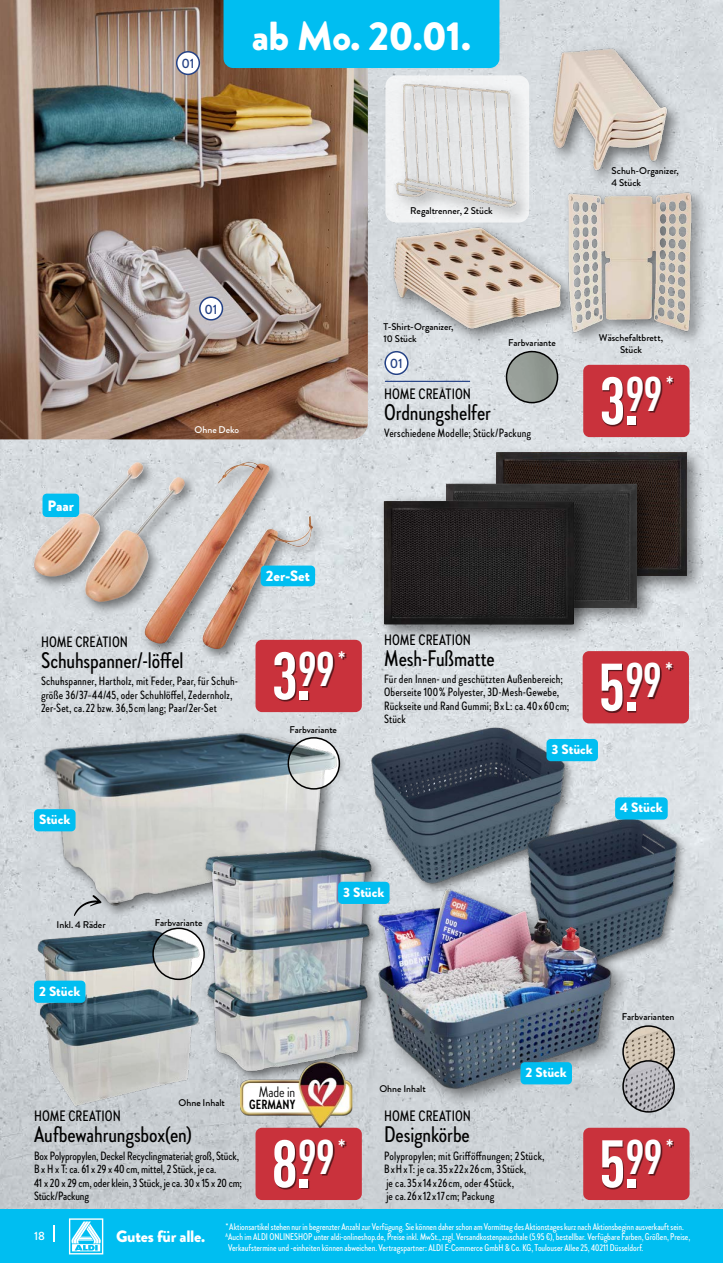
<style>
.page{position:relative;width:723px;height:1263px;background:#fff}
.page>*{position:absolute;margin:0;border:0;box-sizing:border-box;transform-origin:0 0}
.t1{font:700 condensed 66px "DINPR Ofor BRM";color:#fff}
.t2{font:900 40.5px "Brandon Grotesque";color:#fff}
.t3{font:500 22.5px "Brandon Grotesque Cond";letter-spacing:-.005em;color:#000}
.t4{font:700 condensed 19.2px "DINPR Ofor BRM";color:#fff}
.t5{font:900 16.5px "Brandon Grotesque";letter-spacing:-.015em;color:#fff}
.t6{font:15.15px "Brandon Grotesque Cond";letter-spacing:-.01em;color:#000}
.t7{font:500 15px "Brandon Grotesque Cond";letter-spacing:.005em;color:#000}
.t8{font:900 15px "Brandon Grotesque";color:#fff}
.t9{font:900 13.5px "Brandon Grotesque";color:#fff}
.t10{font:500 13.5px "Brandon Grotesque";color:#254286}
.t11{font:700 13.2px "Brandon Grotesque Cond";letter-spacing:.01em;color:#000}
.t12{font:500 12px/13.5px "Brandon Grotesque Cond";letter-spacing:.01em;color:#000}
.t13{font:500 12px/13.5px "Brandon Grotesque Cond";letter-spacing:-.01em;color:#000}
.t14{font:500 12px "Brandon Grotesque";color:#fff}
.t15{font:500 9.75px/10.5px "Brandon Grotesque Cond";letter-spacing:-.005em;color:#fff}
.t16{font:500 9.75px/11.7px "Brandon Grotesque";color:#000}
.t17{font:500 9.75px "Brandon Grotesque";color:#fff}
</style>
<div class="page">
<img style="left:0;top:0;width:722px;height:1209px">
<hr style="left:722px;top:0;width:1px;height:1218px;background:#48a5bf">
<img style="left:349px;top:682px;width:243px;height:177px">
<img style="left:28px;top:720px;width:316px;height:198px">
<img style="left:506px;top:807px;width:192px;height:177px">
<div style="left:30px;top:458px;width:169px;height:158px;background:#000;opacity:.5"></div>
<img style="left:34px;top:462px;width:103px;height:115px">
<div style="left:140px;top:458px;width:186px;height:205px;background:#000;opacity:.5"></div>
<img style="left:145px;top:462px;width:165px;height:187px">
<img style="left:0;top:0;width:368px;height:439px">
<img style="left:623px;top:1026px;width:51px;height:51px;border-radius:26px">
<div style="left:622px;top:1025px;width:53px;height:53px;border:2px solid #000;border-radius:50%"></div>
<img style="left:623px;top:1061px;width:51px;height:51px;border-radius:26px">
<div style="left:622px;top:1060px;width:53px;height:53px;border:2px solid #000;border-radius:50%"></div>
<img style="left:506px;top:352px;width:51px;height:51px;border-radius:26px">
<div style="left:506px;top:351px;width:52px;height:52px;border:2px solid #000;border-radius:50%"></div>
<div style="left:373px;top:883px;width:258px;height:225px;background:#ced3d7"></div>
<img style="left:368px;top:859px;width:272px;height:242px">
<img style="left:194px;top:829px;width:198px;height:254px">
<img style="left:241px;top:1059px;width:114px;height:70px">
<img style="left:288px;top:738px;width:51px;height:51px;border-radius:26px">
<div style="left:288px;top:737px;width:52px;height:53px;border:2px solid #000;border-radius:50%"></div>
<img style="left:18px;top:918px;width:202px;height:195px">
<svg style="left:151px;top:926px;width:55px;height:55px;background:#afb5b6"></svg>
<div style="left:261px;top:566px;width:54px;height:20px;background:#00bef1;border-radius:4px"></div>
<div style="left:34px;top:809px;width:42px;height:22px;background:#00bef1;border-radius:4px"></div>
<div style="left:338px;top:882px;width:51px;height:22px;background:#00bef1;border-radius:4px"></div>
<img style="left:384px;top:77px;width:149px;height:136px">
<div style="left:388px;top:222px;width:190px;height:123px;background:#000;opacity:.5"></div>
<img style="left:363px;top:213px;width:172px;height:120px">
<div style="left:547px;top:44px;width:135px;height:141px;background:#000;opacity:.5"></div>
<img style="left:542px;top:35px;width:131px;height:140px">
<div style="left:385px;top:352px;width:23px;height:22px;background:#fff;border-radius:50%"></div>
<div style="left:384px;top:351px;width:24px;height:24px;border:2px solid #254286;border-radius:50%"></div>
<hr style="left:385px;top:381px;width:85px;height:1px;background:#254286">
<div style="left:177px;top:52px;width:22px;height:22px;background:#fff;border-radius:50%"></div>
<div style="left:176px;top:51px;width:24px;height:24px;border:2px solid #254286;border-radius:50%"></div>
<div style="left:200px;top:297px;width:22px;height:23px;background:#fff;border-radius:50%"></div>
<div style="left:199px;top:296px;width:24px;height:25px;border:2px solid #254286;border-radius:50%"></div>
<svg style="left:74px;top:895px;width:27px;height:21px"></svg>
<div style="left:546px;top:739px;width:52px;height:22px;background:#00bef1;border-radius:4px"></div>
<div style="left:615px;top:797px;width:53px;height:22px;background:#00bef1;border-radius:4px"></div>
<div style="left:520px;top:1062px;width:52px;height:22px;background:#00bef1;border-radius:4px"></div>
<div style="left:255px;top:640px;width:107px;height:72px;background:#c9323c;border-radius:6px"></div>
<div style="left:275px;top:653px;width:71px;height:48px;background:#000;opacity:.55"></div>
<div style="left:583px;top:365px;width:106px;height:72px;background:#c9323c;border-radius:6px"></div>
<div style="left:602px;top:378px;width:72px;height:48px;background:#000;opacity:.55"></div>
<div style="left:583px;top:1128px;width:106px;height:72px;background:#c9323c;border-radius:6px"></div>
<div style="left:602px;top:1141px;width:72px;height:48px;background:#000;opacity:.55"></div>
<div style="left:255px;top:1128px;width:107px;height:72px;background:#c9323c;border-radius:6px"></div>
<div style="left:275px;top:1141px;width:71px;height:48px;background:#000;opacity:.55"></div>
<div style="left:43px;top:494px;width:36px;height:23px;background:#00bef1;border-radius:4px"></div>
<div style="left:34px;top:981px;width:51px;height:22px;background:#00bef1;border-radius:4px"></div>
<div style="left:583px;top:651px;width:106px;height:72px;background:#c9323c;border-radius:6px"></div>
<div style="left:602px;top:664px;width:71px;height:49px;background:#000;opacity:.55"></div>
<img style="left:535px;top:175px;width:179px;height:176px">
<div style="left:490px;top:446px;width:216px;height:149px;background:#000;opacity:.5"></div>
<img style="left:496px;top:452px;width:191px;height:124px">
<div style="left:440px;top:477px;width:215px;height:150px;background:#000;opacity:.5"></div>
<img style="left:446px;top:484px;width:191px;height:124px">
<div style="left:377px;top:494px;width:216px;height:150px;background:#000;opacity:.5"></div>
<img style="left:384px;top:501px;width:190px;height:124px">
<div style="left:0;top:1209px;width:723px;height:54px;background:#00bef1"></div>
<svg style="left:69px;top:1218px;width:34px;height:36px"></svg>
<svg style="left:53px;top:1225px;width:2px;height:17px"></svg>
<div style="left:223px;top:0;width:276px;height:68px;background:#00bef1"></div>
<p class="t10" style="left:181px;top:54px;width:14px">01</p>
<h2 class="t2" style="left:252px;top:8px;width:221px">ab Mo. 20.01.</h2>
<p class="t16" style="left:410px;top:205px;width:84px">Regaltrenner, 2 Stück</p>
<p class="t16" style="left:611px;top:165px;width:69px">Schuh-Organizer,<br>4 Stück</p>
<p class="t10" style="left:205px;top:300px;width:14px">01</p>
<p class="t8" style="left:48px;top:495px;width:28px">Paar</p>
<p class="t17" style="left:195px;top:423px;width:46px">Ohne Deko</p>
<p class="t7" style="left:41px;top:631px;width:88px">HOME CREATION</p>
<h3 class="t3" style="left:41px;top:645px;width:144px">Schuhspanner/-löffel</h3>
<p class="t12" style="left:41px;top:674px;width:197px">Schuhspanner, Hartholz, mit Feder, Paar, für Schuh&shy;größe 36/37–44/45, oder Schuhlöffel, Zedernholz,<br>2er-Set, ca. 22 bzw. 36,5 cm lang; Paar/2er-Set</p>
<p class="t8" style="left:266px;top:565px;width:46px">2er-Set</p>
<h1 class="t1" style="left:271px;top:627px;width:65px">3.<sup>99</sup></h1>
<h3 class="t4" style="left:338px;top:644px;width:9px">*</h3>
<p class="t16" style="left:289px;top:724px;width:49px">Farbvariante</p>
<p class="t9" style="left:39px;top:810px;width:33px">Stück</p>
<p class="t16" style="left:384px;top:321px;width:72px">T-Shirt-Organizer,<br>10 Stück</p>
<p class="t10" style="left:390px;top:354px;width:14px">01</p>
<p class="t16" style="left:508px;top:337px;width:49px">Farbvariante</p>
<p class="t7" style="left:384px;top:383px;width:88px">HOME CREATION</p>
<h3 class="t3" style="left:384px;top:397px;width:108px">Ordnungshelfer</h3>
<p class="t12" style="left:384px;top:426px;width:148px">Verschiedene Modelle; Stück/Packung</p>
<p class="t16" style="left:599px;top:332px;width:66px;text-align:center">Wäschefaltbrett,<br>Stück</p>
<h1 class="t1" style="left:599px;top:352px;width:65px">3.<sup>99</sup></h1>
<h3 class="t4" style="left:666px;top:369px;width:9px">*</h3>
<p class="t7" style="left:384px;top:629px;width:88px">HOME CREATION</p>
<h3 class="t3" style="left:384px;top:643px;width:112px">Mesh-Fußmatte</h3>
<p class="t12" style="left:384px;top:672px;width:187px">Für den Innen- und geschützten Außenbereich; Oberseite 100 % Polyester, 3D-Mesh-Gewebe, Rückseite und Rand Gummi; B x L: ca. 40 x 60 cm; Stück</p>
<h1 class="t1" style="left:598px;top:639px;width:65px">5.<sup>99</sup></h1>
<h3 class="t4" style="left:665px;top:655px;width:9px">*</h3>
<p class="t9" style="left:551px;top:740px;width:43px">3 Stück</p>
<p class="t9" style="left:620px;top:798px;width:44px">4 Stück</p>
<p class="t16" style="left:57px;top:918px;width:51px">Inkl. 4 Räder</p>
<p class="t9" style="left:39px;top:981px;width:43px">2 Stück</p>
<p class="t16" style="left:155px;top:917px;width:49px">Farbvariante</p>
<p class="t9" style="left:343px;top:883px;width:43px">3 Stück</p>
<p class="t16" style="left:179px;top:1096px;width:48px">Ohne Inhalt</p>
<p class="t7" style="left:34px;top:1106px;width:88px">HOME CREATION</p>
<h3 class="t3" style="left:34px;top:1119px;width:159px">Aufbewahrungsbox(en)</h3>
<p class="t13" style="left:34px;top:1148px;width:210px">Box Polypropylen, Deckel Recyclingmaterial; groß, Stück, B x H x T: ca. 61 x 29 x 40 cm, mittel, 2 Stück, je ca.<br>41 x 20 x 29 cm, oder klein, 3 Stück, je ca. 30 x 15 x 20 cm; Stück/Packung</p>
<p class="t6" style="left:259px;top:1081px;width:38px">Made in</p>
<p class="t11" style="left:249px;top:1095px;width:48px">GERMANY</p>
<h1 class="t1" style="left:271px;top:1115px;width:65px">8.<sup>99</sup></h1>
<h3 class="t4" style="left:338px;top:1132px;width:9px">*</h3>
<p class="t16" style="left:379px;top:1083px;width:48px">Ohne Inhalt</p>
<p class="t9" style="left:526px;top:1063px;width:43px">2 Stück</p>
<p class="t7" style="left:384px;top:1106px;width:88px">HOME CREATION</p>
<h3 class="t3" style="left:384px;top:1119px;width:87px">Designkörbe</h3>
<p class="t12" style="left:384px;top:1148px;width:162px">Polypropylen; mit Grifföffnungen; 2 Stück, B x H x T: je ca. 35 x 22 x 26 cm, 3 Stück,<br>je ca. 35 x 14 x 26 cm, oder 4 Stück,<br>je ca. 26 x 12 x 17 cm; Packung</p>
<p class="t16" style="left:622px;top:1011px;width:54px">Farbvarianten</p>
<h1 class="t1" style="left:599px;top:1115px;width:65px">5.<sup>99</sup></h1>
<h3 class="t4" style="left:666px;top:1132px;width:9px">*</h3>
<p class="t14" style="left:34px;top:1227px;width:12px">18</p>
<p class="t15" style="left:225px;top:1221px;width:466px">* Aktionsartikel stehen nur in begrenzter Anzahl zur Verfügung. Sie können daher schon am Vormittag des Aktionstages kurz nach Aktionsbeginn ausverkauft sein.<br><sup>A</sup>Auch im ALDI ONLINESHOP unter aldi-onlineshop.de, Preise inkl. MwSt., zzgl. Versandkostenpauschale (5.95 €), bestellbar. Verfügbare Farben, Größen, Preise,<br>Verkaufstermine und -einheiten können abweichen. Vertragspartner: ALDI E-Commerce GmbH &amp; Co. KG, Toulouser Allee 25, 40211 Düsseldorf.</p>
<h3 class="t5" style="left:116px;top:1225px;width:91px">Gutes für alle.</h3>
</div>
